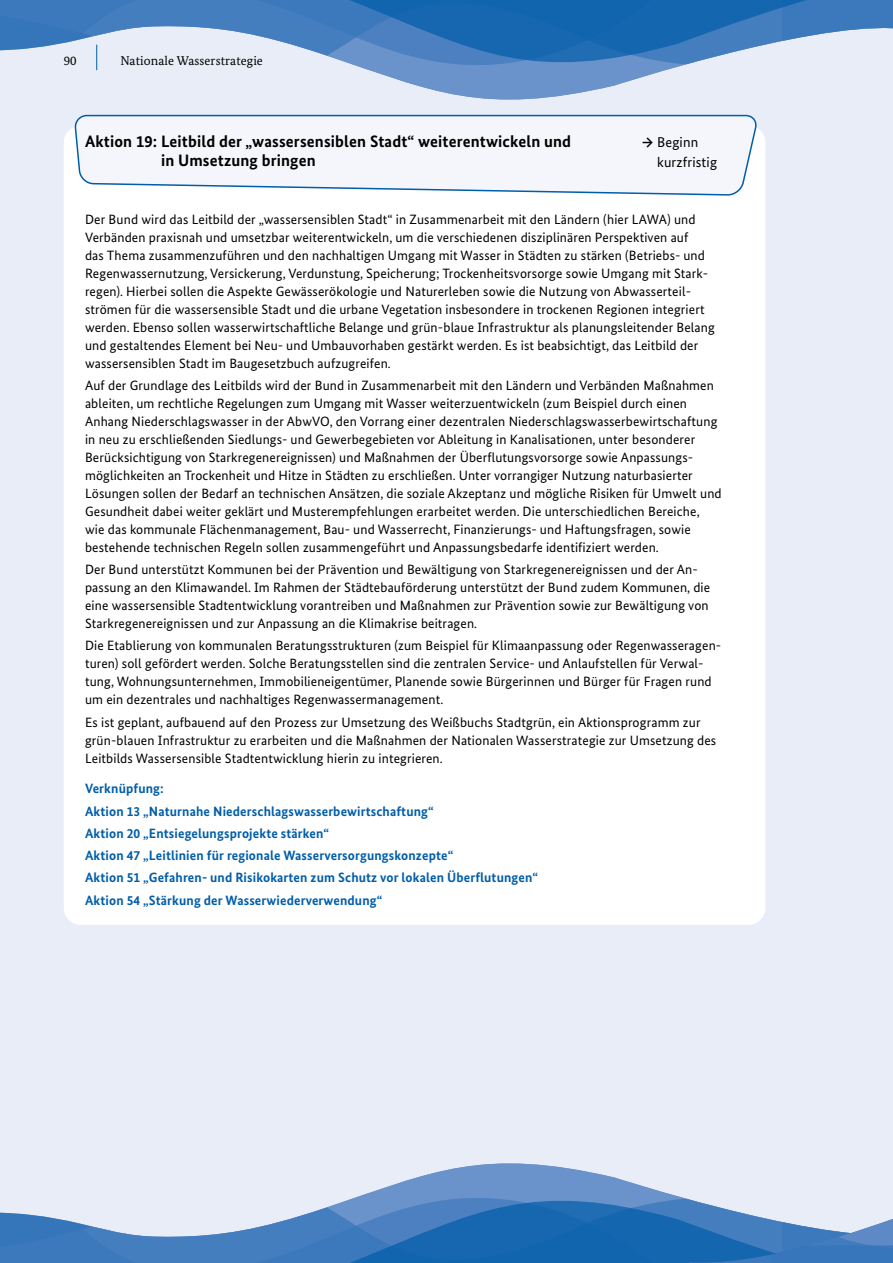
<style>
.page{position:relative;width:893px;height:1263px;background:#e9edf8}
.page>*{position:absolute;margin:0;border:0;box-sizing:border-box;transform-origin:0 0}
.t1{font:700 16.5px/19.5px "Bundes Sans";letter-spacing:.01em;color:#000}
.t2{font:14.25px/19.5px "Bundes Sans";letter-spacing:.01em;color:#000}
.t3{font:13.5px/18px "Bundes Sans";letter-spacing:.01em;color:#000}
.t4{font:700 13.5px "Bundes Sans";letter-spacing:.01em;color:#005da9}
.t5{font:12.75px "Bundes Serif";letter-spacing:.01em;color:#000}
.s1{font-weight:700}
</style>
<div class="page">
<svg style="left:378px;top:1163px;width:278px;height:27px;fill:#6a92cb"></svg>
<svg style="left:0;top:1190px;width:689px;height:73px"></svg>
<svg style="left:378px;top:73px;width:278px;height:27px;fill:#6a92cb"></svg>
<svg style="left:0;top:0;width:893px;height:73px"></svg>
<svg style="left:689px;top:1199px;width:204px;height:64px"></svg>
<div style="left:64px;top:125px;width:701px;height:800px;background:#fff;border-radius:17px"></div>
<svg style="left:75px;top:114px;width:682px;height:82px"></svg>
<p class="t5" style="left:64px;top:53px;width:14px">90</p>
<p class="t5" style="left:120px;top:53px;width:144px">Nationale Wasserstrategie</p>
<h4 class="t1" style="left:161px;top:131px;width:412px;text-indent:-76px">Aktion 19: Leitbild der „wassersensiblen Stadt“ weiterentwickeln und in Umsetzung bringen</h4>
<p class="t2" style="left:657px;top:132px;width:61px;text-indent:-15px"><span class="s1">→</span> Beginn kurzfristig</p>
<p class="t3" style="left:85px;top:210px;width:631px">Der Bund wird das Leitbild der „wassersensiblen Stadt“ in Zusammenarbeit mit den Ländern (hier LAWA) und Verbänden praxisnah und umsetzbar weiterentwickeln, um die verschiedenen disziplinären Perspektiven auf<br>das Thema zusammenzuführen und den nachhaltigen Umgang mit Wasser in Städten zu stärken (Betriebs- und Regenwassernutzung, Versickerung, Verdunstung, Speicherung; Trockenheitsvorsorge sowie Umgang mit Stark&shy;regen). Hierbei sollen die Aspekte Gewässerökologie und Naturerleben sowie die Nutzung von Abwasserteil&shy;strömen für die wassersensible Stadt und die urbane Vegetation insbesondere in trockenen Regionen integriert werden. Ebenso sollen wasserwirtschaftliche Belange und grün-blaue Infrastruktur als planungsleitender Belang und gestaltendes Element bei Neu- und Umbauvorhaben gestärkt werden. Es ist beabsichtigt, das Leitbild der wassersensiblen Stadt im Baugesetzbuch aufzugreifen.</p>
<p class="t3" style="left:85px;top:376px;width:638px">Auf der Grundlage des Leitbilds wird der Bund in Zusammenarbeit mit den Ländern und Verbänden Maßnahmen ableiten, um rechtliche Regelungen zum Umgang mit Wasser weiterzuentwickeln (zum Beispiel durch einen Anhang Niederschlagswasser in der AbwVO, den Vorrang einer dezentralen Niederschlagswasserbewirtschaftung in neu zu erschließenden Siedlungs- und Gewerbegebieten vor Ableitung in Kanalisationen, unter besonderer Berücksichtigung von Starkregenereignissen) und Maßnahmen der Überflutungsvorsorge sowie Anpassungs&shy;möglichkeiten an Trockenheit und Hitze in Städten zu erschließen. Unter vorrangiger Nutzung naturbasierter Lösungen sollen der Bedarf an technischen Ansätzen, die soziale Akzeptanz und mögliche Risiken für Umwelt und Gesundheit dabei weiter geklärt und Musterempfehlungen erarbeitet werden. Die unterschiedlichen Bereiche, wie das kommunale Flächenmanagement, Bau- und Wasserrecht, Finanzierungs- und Haftungsfragen, sowie bestehende technischen Regeln sollen zusammengeführt und Anpassungsbedarfe identifiziert werden.</p>
<p class="t3" style="left:85px;top:560px;width:627px">Der Bund unterstützt Kommunen bei der Prävention und Bewältigung von Starkregenereignissen und der An&shy;passung an den Klimawandel. Im Rahmen der Städtebauförderung unterstützt der Bund zudem Kommunen, die eine wassersensible Stadtentwicklung vorantreiben und Maßnahmen zur Prävention sowie zur Bewältigung von Starkregenereignissen und zur Anpassung an die Klimakrise beitragen.</p>
<p class="t3" style="left:85px;top:636px;width:638px">Die Etablierung von kommunalen Beratungsstrukturen (zum Beispiel für Klimaanpassung oder Regenwasseragen&shy;turen) soll gefördert werden. Solche Beratungsstellen sind die zentralen Service- und Anlaufstellen für Verwal&shy;tung, Wohnungsunternehmen, Immobilieneigentümer, Planende sowie Bürgerinnen und Bürger für Fragen rund um ein dezentrales und nachhaltiges Regenwassermanagement.</p>
<p class="t3" style="left:85px;top:713px;width:633px">Es ist geplant, aufbauend auf den Prozess zur Umsetzung des Weißbuchs Stadtgrün, ein Aktionsprogramm zur grün-blauen Infrastruktur zu erarbeiten und die Maßnahmen der Nationalen Wasserstrategie zur Umsetzung des<br>Leitbilds Wassersensible Stadtentwicklung hierin zu integrieren.</p>
<p class="t4" style="left:85px;top:780px;width:80px">Verknüpfung:</p>
<p class="t4" style="left:85px;top:803px;width:350px">Aktion 13 „Naturnahe Niederschlagswasserbewirtschaftung“</p>
<p class="t4" style="left:85px;top:825px;width:246px">Aktion 20 „Entsiegelungsprojekte stärken“</p>
<p class="t4" style="left:85px;top:847px;width:370px">Aktion 47 „Leitlinien für regionale Wasserversorgungskonzepte“</p>
<p class="t4" style="left:85px;top:869px;width:454px">Aktion 51 „Gefahren- und Risikokarten zum Schutz vor lokalen Überflutungen“</p>
<p class="t4" style="left:85px;top:892px;width:299px">Aktion 54 „Stärkung der Wasserwiederverwendung“</p>
</div>
